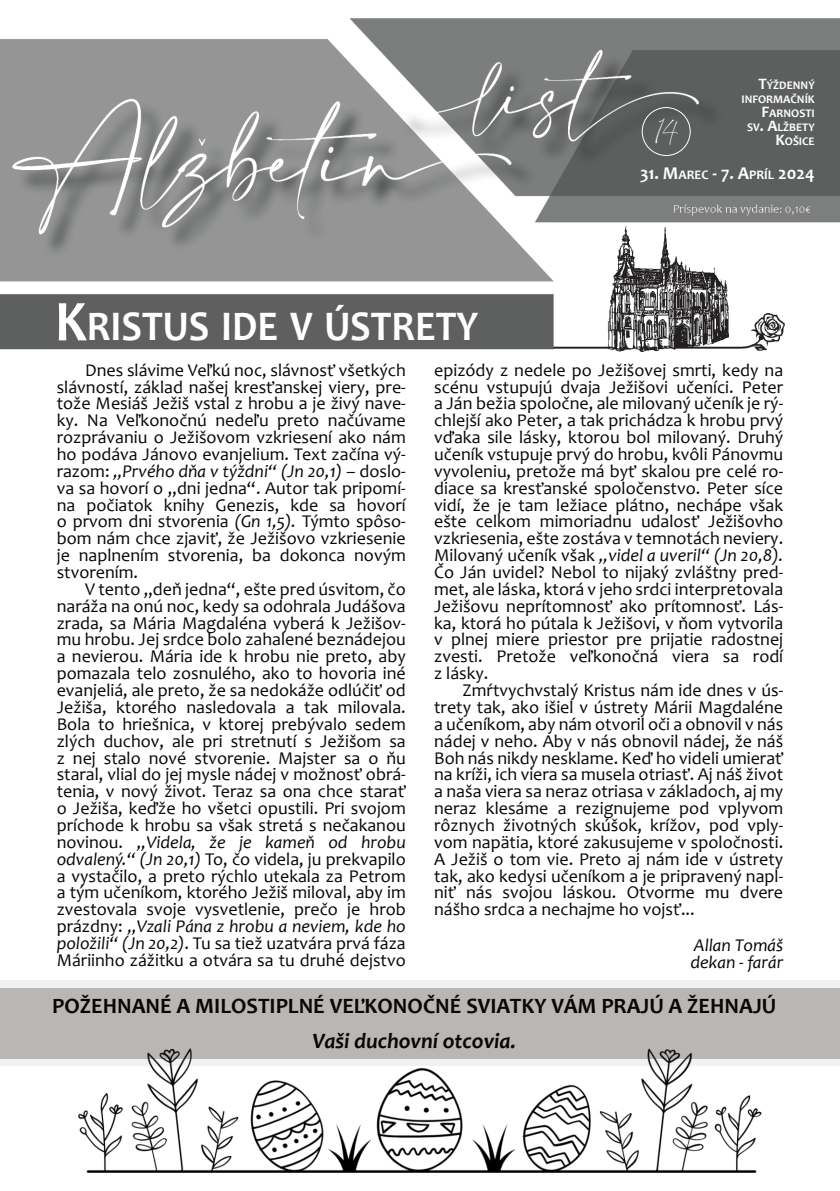
<style>
.page{position:relative;width:840px;height:1191px;background:#fff}
.page>*{position:absolute;margin:0;border:0;box-sizing:border-box;transform-origin:0 0}
.t1{font:700 42.4px "Candara";color:#fff;scale:.93 1}
.t2{font:700 22px "Candara";color:#080704}
.t3{font:italic 700 22px "Candara";color:#080704}
.t4{font:18px/16.8px "Candara";color:#080704;text-align:justify}
.t5{font:italic 18px/16.8px "Candara";color:#080704}
.t6{font:700 18px "Candara";color:#fff}
.t7{font:12px "Amalfi Coast";color:#fff}
.t8{font:700 11.6px/14px "Candara";color:#fff;text-align:right}
.s1{font-size:16px}
.s2{font-size:58.4px}
.s3{font-size:13px}
.s4{font-style:italic}
</style>
<div class="page">
<img style="left:0;top:18px;width:839px;height:1155px">
<div style="left:641px;top:107px;width:49px;height:49px;border:1px solid #fff;border-radius:50%"></div>
<div style="left:59px;top:303px;width:419px;height:38px;background:#615f5e"></div>
<div style="left:648px;top:120px;width:35px;height:16px;background:#615f5e"></div>
<img style="left:78px;top:1065px;width:683px;height:107px">
<div style="left:0;top:980px;width:839px;height:85px;background:#615f5e;opacity:.08"></div>
<p class="t7" style="left:654px;top:124px;width:24px">14</p>
<p class="t8" style="left:741px;top:79px;width:75px"><span class="s1">T</span>ÝŽDENNÝ<br>INFORMAČNÍK<br><span class="s1">F</span>ARNOSTI<br>SV<span class="s1">. A</span>LŽBETY<br><span class="s1">K</span>OŠICE</p>
<h1 class="t1" style="left:55px;top:310px;width:456px"><span class="s2">K</span>RISTUS IDE V ÚSTRETY</h1>
<p class="t6" style="left:639px;top:166px;width:176px">31. M<span class="s3">AREC</span> - 7. A<span class="s3">PRÍL</span> 2024</p>
<p class="t4" style="left:434px;top:363px;width:350px">epizódy z nedele po Ježišovej smrti, kedy na scénu vstupujú dvaja Ježišovi učeníci. Peter a Ján bežia spoločne, ale milovaný učeník je rý&shy;chlejší ako Peter, a tak prichádza k hrobu prvý vďaka sile lásky, ktorou bol milovaný. Druhý učeník vstupuje prvý do hrobu, kvôli Pánovmu vyvoleniu, pretože má byť skalou pre celé ro&shy;diace sa kresťanské spoločenstvo. Peter síce vidí, že je tam ležiace plátno, nechápe však ešte celkom mimoriadnu udalosť Ježišovho vzkriesenia, ešte zostáva v temnotách neviery.<br>Milovaný učeník však <span class="s4">„videl a uveril“ (Jn 20,8).<br></span>Čo Ján uvidel? Nebol to nijaký zvláštny pred&shy;met, ale láska, ktorá v jeho srdci interpretovala Ježišovu neprítomnosť ako prítomnosť. Lás&shy;ka, ktorá ho pútala k Ježišovi, v ňom vytvorila v plnej miere priestor pre prijatie radostnej zvesti. Pretože veľkonočná viera sa rodí z lásky.</p>
<p class="t4" style="left:434px;top:683px;width:350px;text-indent:28px">Zmŕtvychvstalý Kristus nám ide dnes v ús&shy;trety tak, ako išiel v ústrety Márii Magdaléne a učeníkom, aby nám otvoril oči a obnovil v nás nádej v neho. Aby v nás obnovil nádej, že náš Boh nás nikdy nesklame. Keď ho videli umierať na kríži, ich viera sa musela otriasť. Aj náš život a naša viera sa neraz otriasa v základoch, aj my neraz klesáme a rezignujeme pod vplyvom rôznych životných skúšok, krížov, pod vply&shy;vom napätia, ktoré zakusujeme v spoločnosti.<br>A Ježiš o tom vie. Preto aj nám ide v ústrety tak, ako kedysi učeníkom a je pripravený napl&shy;niť nás svojou láskou. Otvorme mu dvere nášho srdca a nechajme ho vojsť...</p>
<p class="t5" style="left:690px;top:938px;width:94px">Allan Tomáš dekan - farár</p>
<p class="t2" style="left:52px;top:997px;width:725px">POŽEHNANÉ A MILOSTIPLNÉ VEĽKONOČNÉ SVIATKY VÁM PRAJÚ A ŽEHNAJÚ</p>
<p class="t3" style="left:312px;top:1032px;width:205px">Vaši duchovní otcovia.</p>
<p class="t4" style="left:57px;top:363px;width:350px;text-indent:28px">Dnes slávime Veľkú noc, slávnosť všetkých slávností, základ našej kresťanskej viery, pre&shy;tože Mesiáš Ježiš vstal z hrobu a je živý nave&shy;ky. Na Veľkonočnú nedeľu preto načúvame rozprávaniu o Ježišovom vzkriesení ako nám ho podáva Jánovo evanjelium. Text začína vý&shy;razom: <span class="s4">„Prvého dňa v týždni“ (Jn 20,1)</span> – doslo&shy;va sa hovorí o „dni jedna“. Autor tak pripomí&shy;na počiatok knihy Genezis, kde sa hovorí o prvom dni stvorenia <span class="s4">(Gn 1,5).</span> Týmto spôso&shy;bom nám chce zjaviť, že Ježišovo vzkriesenie je naplnením stvorenia, ba dokonca novým stvorením.</p>
<p class="t4" style="left:57px;top:582px;width:350px;text-indent:28px">V tento „deň jedna“, ešte pred úsvitom, čo naráža na onú noc, kedy sa odohrala Judášova zrada, sa Mária Magdaléna vyberá k Ježišov&shy;mu hrobu. Jej srdce bolo zahalené beznádejou a nevierou. Mária ide k hrobu nie preto, aby pomazala telo zosnulého, ako to hovoria iné evanjeliá, ale preto, že sa nedokáže odlúčiť od Ježiša, ktorého nasledovala a tak milovala.<br>Bola to hriešnica, v ktorej prebývalo sedem zlých duchov, ale pri stretnutí s Ježišom sa z nej stalo nové stvorenie. Majster sa o ňu staral, vlial do jej mysle nádej v možnosť obrá&shy;tenia, v nový život. Teraz sa ona chce starať o Ježiša, keďže ho všetci opustili. Pri svojom príchode k hrobu sa však stretá s nečakanou novinou. <span class="s4">„Videla, že je kameň od hrobu odvalený.“ (Jn 20,1)</span> To, čo videla, ju prekvapilo a vystačilo, a preto rýchlo utekala za Petrom a tým učeníkom, ktorého Ježiš miloval, aby im zvestovala svoje vysvetlenie, prečo je hrob prázdny: <span class="s4">„Vzali Pána z hrobu a neviem, kde ho položili“ (Jn 20,2)</span>. Tu sa tiež uzatvára prvá fáza Máriinho zážitku a otvára sa tu druhé dejstvo</p>
</div>
